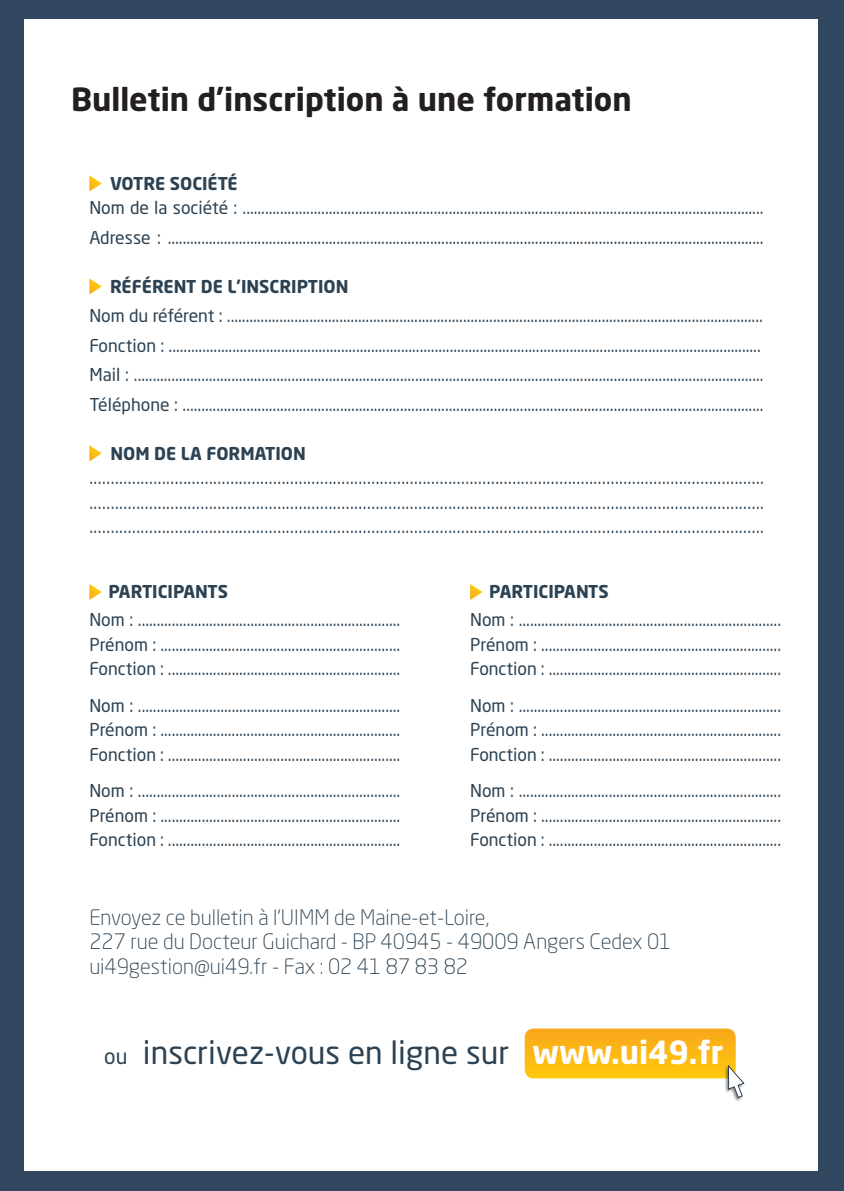
<style>
.page{position:relative;width:844px;height:1191px;background:#fff}
.page>*{position:absolute;margin:0;border:0;box-sizing:border-box;transform-origin:0 0}
.t1{font:31.5px "Neo Sans Std";color:#2c4253}
.t2{font:700 31.5px "Neo Sans Std";color:#231f20}
.t3{font:300 21px/24.5px "Neo Sans Std";color:#2c4253}
.t4{font:17.5px/24.5px "Neo Sans Std";color:#2c4253;text-align:justify}
.t5{font:700 17.5px "Neo Sans Std";color:#2c4253}
.s1{font-size:21px}
.s2{font-weight:700;color:#fff}
</style>
<div class="page">
<div style="left:0;top:0;width:843px;height:1190px;background:#314760"></div>
<div style="left:24px;top:20px;width:793px;height:1151px;background:#fff"></div>
<svg style="left:89px;top:175px;width:13px;height:16px"></svg>
<svg style="left:89px;top:278px;width:13px;height:16px"></svg>
<svg style="left:89px;top:445px;width:13px;height:16px"></svg>
<svg style="left:89px;top:584px;width:13px;height:16px"></svg>
<svg style="left:470px;top:584px;width:12px;height:16px"></svg>
<div style="left:724px;top:1064px;width:20px;height:38px;background:#231f20;opacity:.5"></div>
<svg style="left:524px;top:1028px;width:220px;height:70px"></svg>
<h1 class="t2" style="left:71px;top:79px;width:562px">Bulletin d’inscription à une formation</h1>
<p class="t5" style="left:110px;top:172px;width:129px">VOTRE SOCIÉTÉ</p>
<p class="t4" style="left:89px;top:193px;width:675px;line-height:29.4px">Nom de la société : ...........................................................................................................................................<br>Adresse : ...............................................................................................................................................................</p>
<p class="t5" style="left:110px;top:275px;width:240px">RÉFÉRENT DE L’INSCRIPTION</p>
<p class="t4" style="left:89px;top:301px;width:675px;line-height:29.4px;text-align:left">Nom du référent : ...............................................................................................................................................<br>Fonction : ..............................................................................................................................................................<br>Mail : ........................................................................................................................................................................<br>Téléphone : ...........................................................................................................................................................</p>
<p class="t5" style="left:110px;top:442px;width:197px">NOM DE LA FORMATION</p>
<p class="t4" style="left:89px;top:465px;width:676px">.............................................................................................................................................................. .............................................................................................................................................................. ..............................................................................................................................................................</p>
<p class="t5" style="left:108px;top:580px;width:121px">PARTICIPANTS</p>
<p class="t4" style="left:89px;top:607px;width:312px">Nom : ......................................................................<br>Prénom : ................................................................<br>Fonction : ..............................................................</p>
<p class="t4" style="left:89px;top:693px;width:312px">Nom : ......................................................................<br>Prénom : ................................................................<br>Fonction : ..............................................................</p>
<p class="t4" style="left:89px;top:778px;width:312px">Nom : ......................................................................<br>Prénom : ................................................................<br>Fonction : ..............................................................</p>
<p class="t5" style="left:489px;top:580px;width:121px">PARTICIPANTS</p>
<p class="t4" style="left:470px;top:607px;width:312px">Nom : ......................................................................<br>Prénom : ................................................................<br>Fonction : ..............................................................</p>
<p class="t4" style="left:470px;top:693px;width:312px">Nom : ......................................................................<br>Prénom : ................................................................<br>Fonction : ..............................................................</p>
<p class="t4" style="left:470px;top:778px;width:312px">Nom : ......................................................................<br>Prénom : ................................................................<br>Fonction : ..............................................................</p>
<p class="t3" style="left:89px;top:904px;width:583px">Envoyez ce bulletin à l’UIMM de Maine-et-Loire,<br>227 rue du Docteur Guichard - BP 40945 - 49009 Angers Cedex 01 ui49gestion@ui49.fr - Fax : 02 41 87 83 82</p>
<h1 class="t1" style="left:104px;top:1033px;width:620px"><span class="s1">ou</span> inscrivez-vous en ligne sur <span class="s2">www.ui49.fr</span></h1>
</div>
